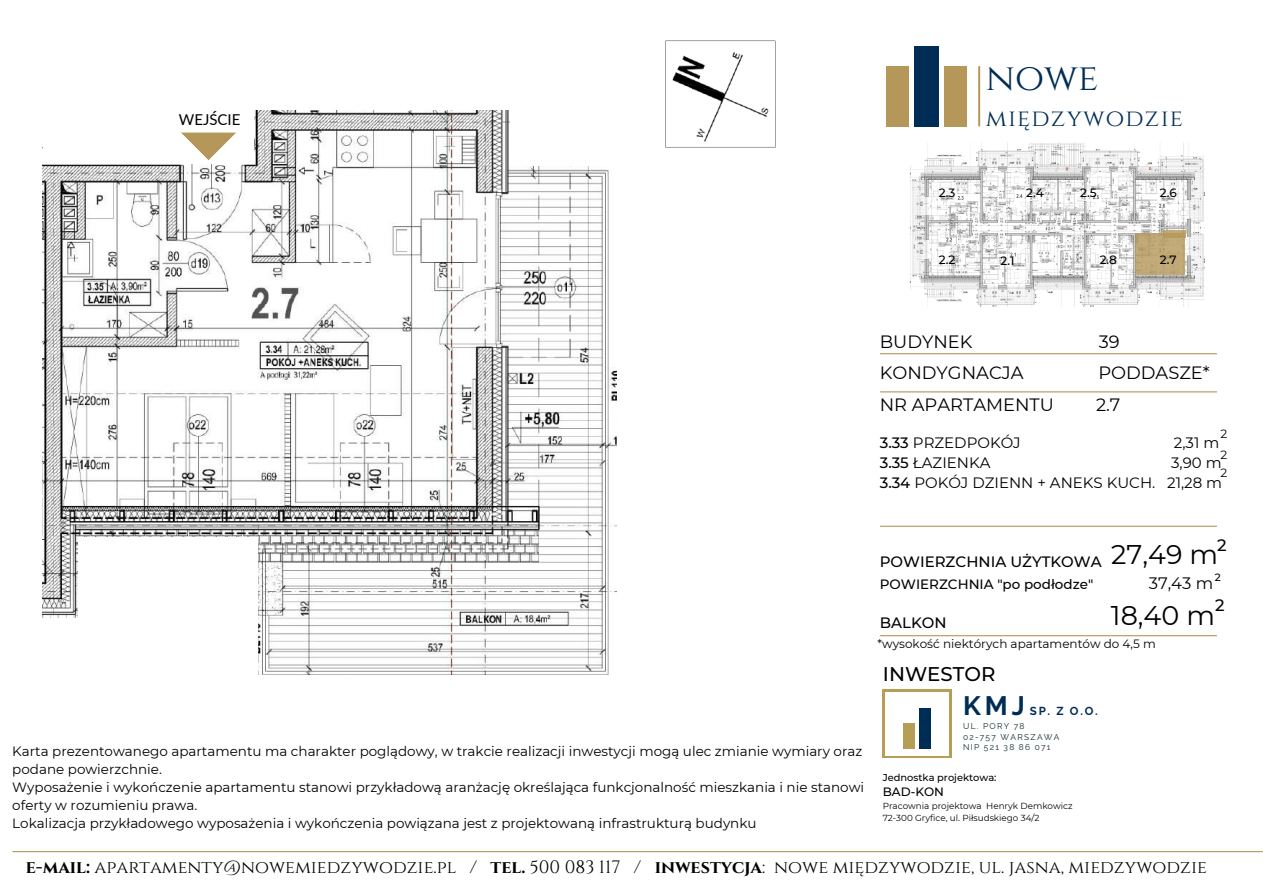
<style>
.page{position:relative;width:1263px;height:894px;background:#fff}
.page>*{position:absolute;margin:0;border:0;box-sizing:border-box;transform-origin:0 0}
.t1{font:37.5px "Cinzel";color:#002d55}
.t2{font:27px "Montserrat";color:#000}
.t3{font:700 26.55px "Raleway";color:#002d55}
.t4{font:23.85px "Cinzel";letter-spacing:.05em;color:#002d55}
.t5{font:500 19.8px "Montserrat";color:#000}
.t6{font:18px "Cinzel";color:#000}
.t7{font:17.85px "Montserrat";color:#000}
.t8{font:16.5px "Montserrat";color:#000}
.t9{font:500 16.5px "Montserrat";color:#000}
.t10{font:15px/20.2px "Montserrat";color:#000;text-align:right}
.t11{font:500 15px "Montserrat";color:#000}
.t12{font:15px "Lato";color:#000}
.t13{font:13.5px/18px "Montserrat";color:#000}
.t14{font:500 13.5px "Montserrat";color:#000}
.t15{font:12px/20.2px "Montserrat";color:#000}
.t16{font:500 12px "Montserrat";color:#000}
.t17{font:700 11.55px "Raleway";color:#002d55}
.t18{font:500 10.5px "Montserrat";color:#000}
.t19{font:500 9.9px "Montserrat";color:#000}
.t20{font:8.85px/11.7px "Montserrat";color:#000}
.t21{font:8.4px/10.6px "Raleway";letter-spacing:.15em;color:#152d2e}
.s1{font-weight:500}
.s2{font-weight:700}
</style>
<div class="page">
<hr style="left:880px;top:353px;width:337px;height:1px;background:#b49759">
<hr style="left:880px;top:391px;width:337px;height:1px;background:#b49759">
<hr style="left:880px;top:635px;width:337px;height:1px;background:#b49759">
<hr style="left:880px;top:525px;width:337px;height:1px;background:#b49759">
<img style="left:909px;top:142px;width:295px;height:164px">
<svg style="left:1135px;top:233px;width:50px;height:42px;background:#bea675"></svg>
<svg style="left:1163px;top:230px;width:22px;height:7px"></svg>
<img style="left:43px;top:111px;width:573px;height:563px">
<div style="left:20px;top:618px;width:221px;height:87px;background:#fff"></div>
<div style="left:43px;top:87px;width:210px;height:77px;background:#fff"></div>
<svg style="left:181px;top:132px;width:55px;height:28px"></svg>
<div style="left:510px;top:110px;width:149px;height:56px;background:#fff"></div>
<div style="left:886px;top:66px;width:23px;height:61px;background:#b49759"></div>
<div style="left:914px;top:46px;width:25px;height:81px;background:#002d55"></div>
<div style="left:944px;top:66px;width:23px;height:61px;background:#b49759"></div>
<hr style="left:978px;top:67px;width:2px;height:59px;background:#b49759">
<hr style="left:883px;top:691px;width:1px;height:65px;background:#b69e56">
<hr style="left:950px;top:691px;width:1px;height:65px;background:#b69e56">
<hr style="left:884px;top:756px;width:66px;height:1px;background:#b69e56">
<hr style="left:884px;top:689px;width:66px;height:2px;background:#b69e56">
<div style="left:903px;top:722px;width:11px;height:26px;background:#b69e56"></div>
<div style="left:919px;top:707px;width:12px;height:41px;background:#002d55"></div>
<hr style="left:13px;top:850px;width:1249px;height:1px;background:#b49759">
<div style="left:78px;top:537px;width:180px;height:136px;background:#fff"></div>
<img style="left:665px;top:40px;width:111px;height:108px">
<p class="t12" style="left:179px;top:111px;width:63px">WEJŚCIE</p>
<h1 class="t1" style="left:986px;top:54px;width:114px">NOWE</h1>
<h3 class="t4" style="left:986px;top:103px;width:199px">MIĘDZYWODZIE</h3>
<p class="t16" style="left:939px;top:185px;width:18px">2.3</p>
<p class="t16" style="left:1080px;top:185px;width:18px">2.5</p>
<p class="t16" style="left:1160px;top:185px;width:19px">2.6</p>
<p class="t16" style="left:1026px;top:185px;width:19px">2.4</p>
<p class="t16" style="left:939px;top:252px;width:18px">2.2</p>
<p class="t16" style="left:1100px;top:252px;width:19px">2.8</p>
<p class="t16" style="left:1160px;top:252px;width:18px">2.7</p>
<p class="t16" style="left:1001px;top:253px;width:16px">2.1</p>
<h3 class="t7" style="left:880px;top:330px;width:94px">BUDYNEK</h3>
<h3 class="t7" style="left:1099px;top:330px;width:22px">39</h3>
<h3 class="t7" style="left:880px;top:362px;width:145px">KONDYGNACJA</h3>
<h3 class="t7" style="left:1098px;top:362px;width:113px">PODDASZE*</h3>
<h3 class="t7" style="left:880px;top:393px;width:176px">NR APARTAMENTU</h3>
<h3 class="t7" style="left:1096px;top:393px;width:26px">2.7</h3>
<p class="t10" style="left:880px;top:432px;width:142px"><span class="s1">3.33</span> PRZEDPOKÓJ</p>
<p class="t10" style="left:1174px;top:432px;width:47px">2,31 m</p>
<p class="t10" style="left:880px;top:452px;width:112px"><span class="s1">3.35</span> ŁAZIENKA</p>
<p class="t15" style="left:1220px;top:424px;width:8px">2<br>2</p>
<p class="t15" style="left:1220px;top:462px;width:8px">2</p>
<p class="t10" style="left:880px;top:452px;width:344px">3,90 m<br><span class="s1">3.34</span> POKÓJ DZIENN + ANEKS KUCH. 21,28 m</p>
<p class="t11" style="left:880px;top:552px;width:223px">POWIERZCHNIA UŻYTKOWA</p>
<p class="t9" style="left:1217px;top:534px;width:11px">2</p>
<h2 class="t2" style="left:1111px;top:537px;width:108px">27,49 m</h2>
<p class="t14" style="left:880px;top:576px;width:215px">POWIERZCHNIA "po podłodze"</p>
<p class="t8" style="left:1149px;top:572px;width:66px">37,43 m</p>
<p class="t18" style="left:1215px;top:570px;width:8px">2</p>
<p class="t11" style="left:880px;top:613px;width:68px">BALKON</p>
<p class="t9" style="left:1215px;top:595px;width:11px">2</p>
<h2 class="t2" style="left:1111px;top:598px;width:106px">18,40 m</h2>
<p class="t15" style="left:877px;top:633px;width:280px">*wysokość niektórych apartamentów do 4,5 m</p>
<h3 class="t5" style="left:883px;top:661px;width:114px">INWESTOR</h3>
<h3 class="t3" style="left:963px;top:690px;width:63px">KMJ</h3>
<p class="t17" style="left:1030px;top:704px;width:69px">SP. Z O.O.</p>
<p class="t21" style="left:963px;top:720px;width:98px">UL. PORY 78<br>02-757 WARSZAWA<br>NIP 521 38 86 071</p>
<p class="t13" style="left:12px;top:741px;width:853px">Karta prezentowanego apartamentu ma charakter poglądowy, w trakcie realizacji inwestycji mogą ulec zmianie wymiary oraz podane powierzchnie.<br>Wyposażenie i wykończenie apartamentu stanowi przykładową aranżację określająca funkcjonalność mieszkania i nie stanowi oferty w rozumieniu prawa.<br>Lokalizacja przykładowego wyposażenia i wykończenia powiązana jest z projektowaną infrastrukturą budynku</p>
<p class="t19" style="left:883px;top:771px;width:115px">Jednostka projektowa:</p>
<p class="t16" style="left:883px;top:784px;width:63px">BAD-KON</p>
<p class="t20" style="left:883px;top:800px;width:191px">Pracownia projektowa Henryk Demkowicz<br>72-300 Gryfice, ul. Piłsudskiego 34/2</p>
<h3 class="t6" style="left:26px;top:854px;width:1182px"><span class="s2">E-MAIL:</span> APARTAMENTY@NOWEMIEDZYWODZIE.PL / <span class="s2">TEL.</span> 500 083 117 / <span class="s2">INWESTYCJA</span>: NOWE MIĘDZYWODZIE, UL. JASNA, MIEDZYWODZIE</h3>
</div>
